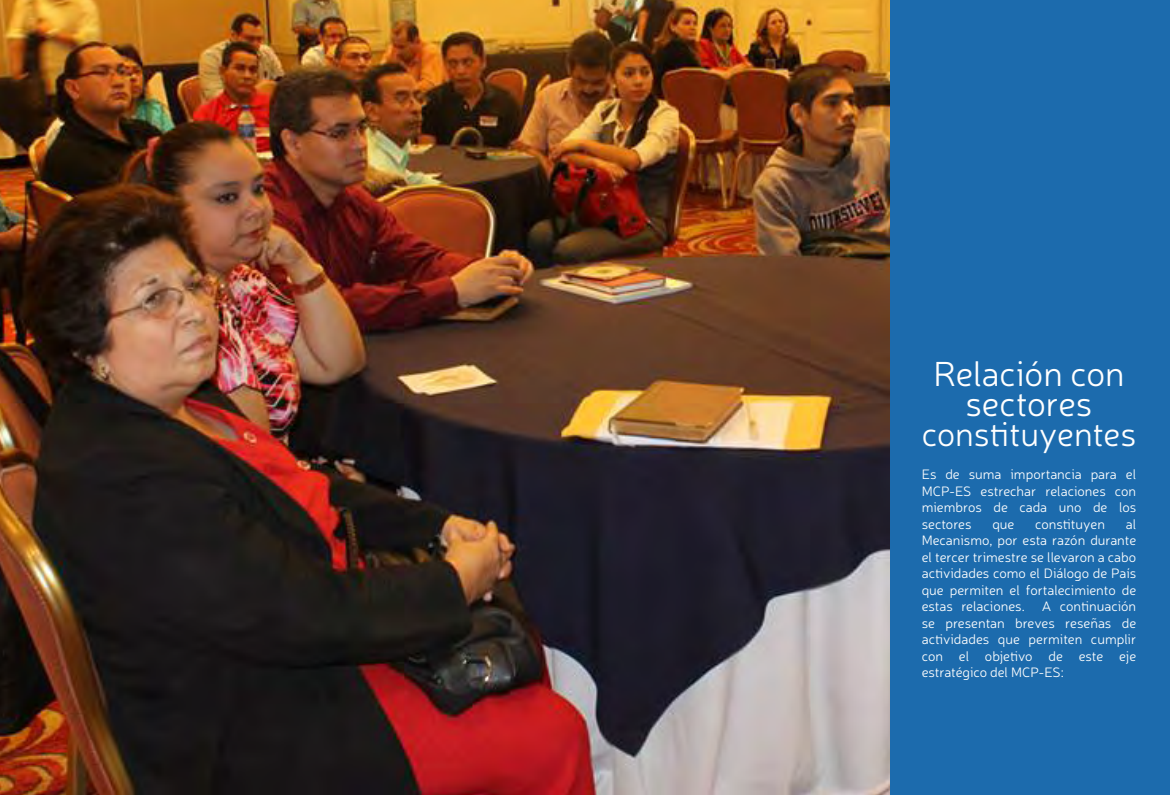
<style>
.page{position:relative;width:1170px;height:795px;background:#fff}
.page>*{position:absolute;margin:0;border:0;box-sizing:border-box;transform-origin:0 0}
.t1{font:300 35px/30px "Neris";color:#fff;text-align:center}
.t2{font:300 33.75px "Neris";color:#fff}
.t3{font:300 13.75px/16.5px "Neris";color:#fff;text-align:justify}
</style>
<div class="page">
<img style="left:0;top:0;width:891px;height:795px">
<div style="left:891px;top:0;width:279px;height:795px;background:#1c6bad"></div>
<h1 class="t1" style="left:933px;top:358px;width:193px">Relación con sectores</h1>
<h2 class="t2" style="left:922px;top:413px;width:216px">constituyentes</h2>
<p class="t3" style="left:922px;top:466px;width:216px">Es de suma importancia para el MCP-ES estrechar relaciones con miembros de cada uno de los sectores</p>
<p class="t3" style="left:992px;top:515px;width:24px">que</p>
<p class="t3" style="left:1035px;top:515px;width:71px">constituyen</p>
<p class="t3" style="left:922px;top:515px;width:216px;text-indent:204px">al Mecanismo, por esta razón durante el tercer trimestre se llevaron a cabo actividades como el Diálogo de País que permiten el fortalecimiento de estas relaciones. A continuación se presentan breves reseñas de actividades que permiten cumplir con el objetivo de este eje estratégico del MCP-ES:</p>
</div>
